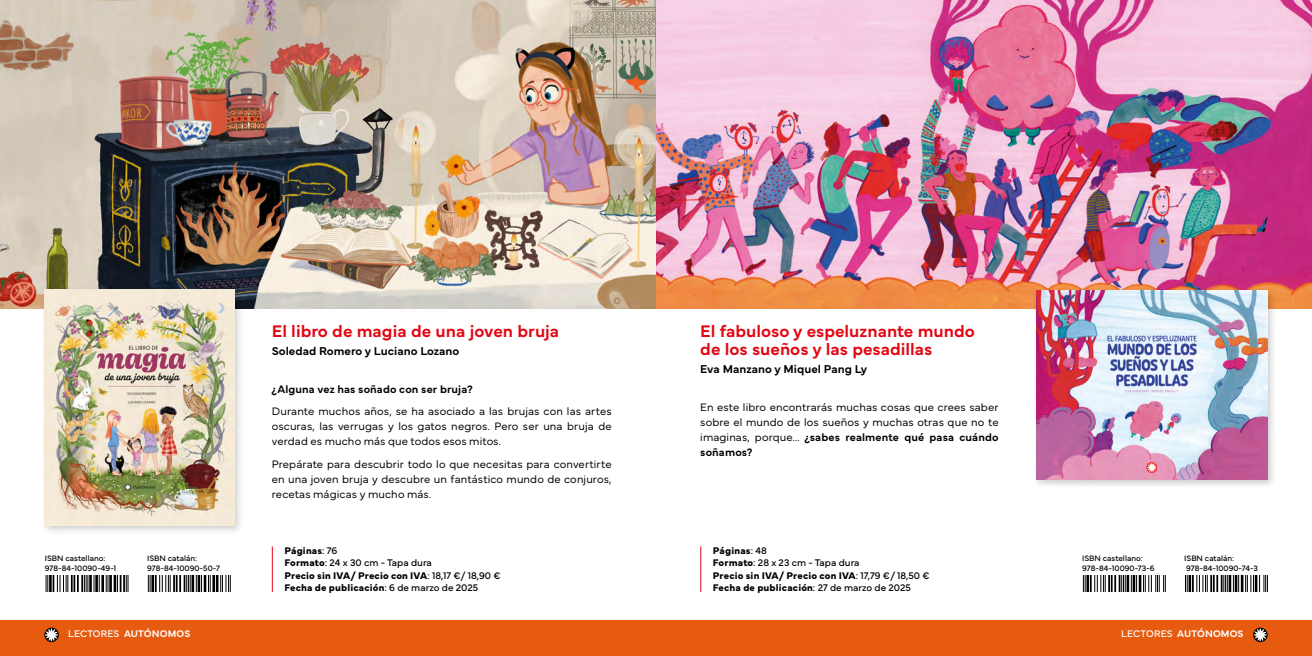
<style>
.page{position:relative;width:1312px;height:656px;background:#fff}
.page>*{position:absolute;margin:0;border:0;box-sizing:border-box;transform-origin:0 0}
.t1{font:600 17.5px/17.5px "Mundial";color:#e30613}
.t2{font:600 11.88px "Mundial";color:#000}
.t3{font:300 11.25px/15px "Mundial";letter-spacing:.01em;color:#000;text-align:justify}
.t4{font:600 11.25px "Mundial";letter-spacing:.01em;color:#000}
.t5{font:700 10px/12.5px "Mundial";letter-spacing:.015em;color:#000}
.t6{font:600 10px "Mundial";letter-spacing:.015em;color:#fff}
.t7{font:10px "Mundial";letter-spacing:.01em;color:#fff}
.t8{font:8.25px/10.1px "Mundial";color:#000}
.s1{font-weight:600}
.s2{font-weight:400}
</style>
<div class="page">
<img style="left:0;top:0;width:1311px;height:308px">
<div style="left:0;top:620px;width:1311px;height:36px;background:#e75b11"></div>
<svg style="left:148px;top:575px;width:83px;height:17px"></svg>
<svg style="left:46px;top:575px;width:42px;height:17px"></svg>
<hr style="left:89px;top:575px;width:3px;height:17px;background:#000">
<svg style="left:94px;top:575px;width:6px;height:17px"></svg>
<hr style="left:101px;top:575px;width:3px;height:17px;background:#000">
<svg style="left:106px;top:575px;width:2px;height:17px"></svg>
<hr style="left:109px;top:575px;width:3px;height:17px;background:#000">
<svg style="left:114px;top:575px;width:14px;height:17px"></svg>
<hr style="left:272px;top:546px;width:1px;height:46px;background:#e30613">
<hr style="left:700px;top:546px;width:1px;height:46px;background:#e30613">
<svg style="left:1185px;top:575px;width:53px;height:17px"></svg>
<hr style="left:1240px;top:575px;width:3px;height:17px;background:#000">
<svg style="left:1245px;top:575px;width:22px;height:17px"></svg>
<svg style="left:1082px;top:575px;width:54px;height:17px"></svg>
<hr style="left:1138px;top:575px;width:3px;height:17px;background:#000">
<svg style="left:1143px;top:575px;width:22px;height:17px"></svg>
<div style="left:41px;top:285px;width:203px;height:250px;background:#000;opacity:.2"></div>
<img style="left:45px;top:289px;width:189px;height:236px">
<div style="left:1033px;top:288px;width:242px;height:200px;background:#000;opacity:.2"></div>
<img style="left:1036px;top:291px;width:231px;height:189px">
<svg style="left:1252px;top:627px;width:15px;height:15px"></svg>
<svg style="left:1253px;top:628px;width:13px;height:13px"></svg>
<svg style="left:44px;top:627px;width:15px;height:15px"></svg>
<svg style="left:45px;top:628px;width:13px;height:13px"></svg>
<p class="t8" style="left:45px;top:552px;width:73px">ISBN castellano:<br>978-84-10090-49-1</p>
<p class="t8" style="left:147px;top:552px;width:74px">ISBN catalán:<br>978-84-10090-50-7</p>
<h1 class="t1" style="left:272px;top:321px;width:289px">El libro de magia de una joven bruja</h1>
<p class="t2" style="left:272px;top:341px;width:189px">Soledad Romero y Luciano Lozano</p>
<p class="t4" style="left:272px;top:380px;width:202px">¿Alguna vez has soñado con ser bruja?</p>
<p class="t3" style="left:272px;top:403px;width:341px">Durante muchos años, se ha asociado a las brujas con las artes oscuras, las verrugas y los gatos negros. Pero ser una bruja de verdad es mucho más que todos esos mitos.</p>
<p class="t3" style="left:272px;top:455px;width:341px">Prepárate para descubrir todo lo que necesitas para convertirte en una joven bruja y descubre un fantástico mundo de conjuros, recetas mágicas y mucho más.</p>
<h1 class="t1" style="left:700px;top:321px;width:276px">El fabuloso y espeluznante mundo de los sueños y las pesadillas</h1>
<p class="t2" style="left:700px;top:359px;width:168px">Eva Manzano y Miquel Pang Ly</p>
<p class="t3" style="left:700px;top:399px;width:300px">En este libro encontrarás muchas cosas que crees saber sobre el mundo de los sueños y muchas otras que no te imaginas, porque... <span class="s1">¿sabes realmente qué pasa cuándo soñamos?</span></p>
<p class="t5" style="left:284px;top:543px;width:217px">Páginas<span class="s2">: 76<br></span>Formato<span class="s2">: 24 x 30 cm - Tapa dura<br></span>Precio sin IVA/ Precio con IVA<span class="s2">: 18,17 €/ 18,90 €<br></span>Fecha de publicación<span class="s2">: 6 de marzo de 2025</span></p>
<p class="t5" style="left:712px;top:543px;width:218px">Páginas<span class="s2">: 48<br></span>Formato<span class="s2">: 28 x 23 cm - Tapa dura<br></span>Precio sin IVA/ Precio con IVA<span class="s2">: 17,79 €/ 18,50 €<br></span>Fecha de publicación<span class="s2">: 27 de marzo de 2025</span></p>
<p class="t8" style="left:1183px;top:552px;width:75px">ISBN catalán:<br>978-84-10090-74-3</p>
<p class="t8" style="left:1081px;top:552px;width:74px">ISBN castellano:<br>978-84-10090-73-6</p>
<p class="t6" style="left:68px;top:626px;width:124px"><span class="s2">LECTORES</span> AUTÓNOMOS</p>
<p class="t6" style="left:1120px;top:626px;width:124px"><span class="s2">LECTORES</span> AUTÓNOMOS</p>
<p class="t6" style="left:107px;top:627px;width:70px"><span class="s2">S</span> AUTÒNOMS</p>
<p class="t7" style="left:1134px;top:627px;width:104px">LECTORS <span class="s1">AUTÒNOM</span></p>
</div>
